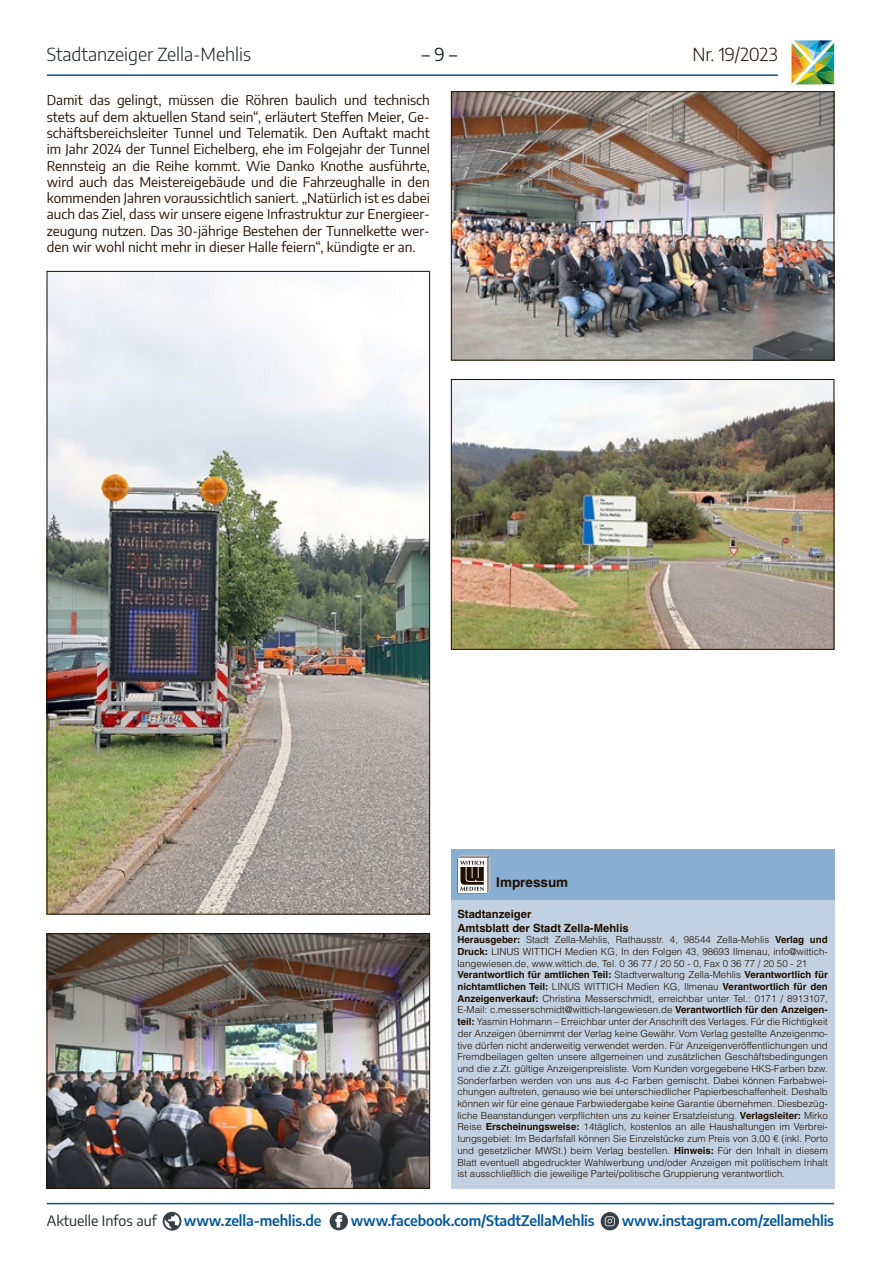
<style>
.page{position:relative;width:881px;height:1263px;background:#fff}
.page>*{position:absolute;margin:0;border:0;box-sizing:border-box;transform-origin:0 0}
.t1{font:300 18px "Encode Sans";color:#1c2321}
.t2{font:300 18px "Encode Sans";letter-spacing:-.01em;color:#200e00}
.t3{font:18px "Encode Sans";color:#1c2321}
.t4{font:600 14.25px "Encode Sans";letter-spacing:-.01em;color:#00579d}
.t5{font:14.25px "Encode Sans";color:#1c2321}
.t6{font:13.5px/16.4px "Encode Sans";color:#200e00;text-align:justify}
.t7{font:700 13.5px "Helvetica LT";color:#200e00}
.t8{font:700 11.25px/13.5px "Helvetica LT";color:#200e00}
.t9{font:300 9.75px/11.7px "Helvetica LT";color:#200e00}
.s1{font-weight:700}
</style>
<div class="page">
<hr style="left:47px;top:1203px;width:786px;height:1px;background:#00579d">
<svg style="left:162px;top:1212px;width:19px;height:18px"></svg>
<svg style="left:329px;top:1212px;width:19px;height:18px"></svg>
<svg style="left:335px;top:1215px;width:7px;height:12px"></svg>
<svg style="left:600px;top:1212px;width:18px;height:18px"></svg>
<svg style="left:604px;top:1216px;width:10px;height:10px"></svg>
<hr style="left:47px;top:74px;width:730px;height:2px;background:#00579d">
<img style="left:791px;top:40px;width:42px;height:44px">
<img style="left:453px;top:93px;width:378px;height:265px">
<div style="left:451px;top:91px;width:382px;height:269px;border:1px solid #200e00"></div>
<img style="left:453px;top:381px;width:378px;height:266px">
<div style="left:451px;top:379px;width:382px;height:270px;border:1px solid #200e00"></div>
<img style="left:49px;top:273px;width:378px;height:639px">
<img style="left:49px;top:935px;width:378px;height:251px">
<div style="left:47px;top:933px;width:382px;height:255px;border:1px solid #200e00"></div>
<div style="left:451px;top:888px;width:382px;height:300px;background:#c1d1e2"></div>
<div style="left:451px;top:849px;width:382px;height:51px;background:#88aed2"></div>
<svg style="left:457px;top:855px;width:33px;height:38px"></svg>
<h1 class="t1" style="left:47px;top:42px;width:206px">Stadtanzeiger Zella-Mehlis</h1>
<h1 class="t3" style="left:421px;top:42px;width:37px">– 9 –</h1>
<h1 class="t2" style="left:692px;top:42px;width:87px">Nr. 19/2023</h1>
<p class="t6" style="left:47px;top:91px;width:384px">Damit das gelingt, müssen die Röhren baulich und technisch stets auf dem aktuellen Stand sein“, erläutert Steffen Meier, Ge&shy;schäftsbereichsleiter Tunnel und Telematik. Den Auftakt macht im Jahr 2024 der Tunnel Eichelberg, ehe im Folgejahr der Tunnel Rennsteig an die Reihe kommt. Wie Danko Knothe ausführte, wird auch das Meistereigebäude und die Fahrzeughalle in den kommenden Jahren voraussichtlich saniert. „Natürlich ist es dabei auch das Ziel, dass wir unsere eigene Infrastruktur zur Energieer&shy;zeugung nutzen. Das 30-jährige Bestehen der Tunnelkette wer&shy;den wir wohl nicht mehr in dieser Halle feiern“, kündigte er an.</p>
<h3 class="t7" style="left:496px;top:874px;width:74px">Impressum</h3>
<p class="t8" style="left:457px;top:907px;width:173px">Stadtanzeiger<br>Amtsblatt der Stadt Zella-Mehlis</p>
<p class="t9" style="left:457px;top:934px;width:372px"><span class="s1">Herausgeber:</span> Stadt Zella-Mehlis, Rathausstr. 4, 98544 Zella-Mehlis <span class="s1">Verlag und Druck:</span> LINUS WITTICH Medien KG, In den Folgen 43, 98693 Ilmenau, info@wittich&shy;langewiesen.de, www.wittich.de, Tel. 0 36 77 / 20 50 - 0, Fax 0 36 77 / 20 50 - 21<br><span class="s1">Verantwortlich für amtlichen Teil:</span> Stadtverwaltung Zella-Mehlis <span class="s1">Verantwortlich für nichtamtlichen Teil:</span> LINUS WITTICH Medien KG, Ilmenau <span class="s1">Verantwortlich für den Anzeigenverkauf:</span> Christina Messerschmidt, erreichbar unter Tel.: 0171 / 8913107, E-Mail: c.messerschmidt@wittich-langewiesen.de <span class="s1">Verantwortlich für den Anzeigen&shy;teil:</span> Yasmin Hohmann – Erreichbar unter der Anschrift des Verlages. Für die Richtigkeit der Anzeigen übernimmt der Verlag keine Gewähr. Vom Verlag gestellte Anzeigenmo&shy;tive dürfen nicht anderweitig verwendet werden. Für Anzeigenveröffentlichungen und Fremdbeilagen gelten unsere allgemeinen und zusätzlichen Geschäftsbedingungen und die z.Zt. gültige Anzeigenpreisliste. Vom Kunden vorgegebene HKS-Farben bzw.<br>Sonderfarben werden von uns aus 4-c Farben gemischt. Dabei können Farbabwei&shy;chungen auftreten, genauso wie bei unterschiedlicher Papierbeschaffenheit. Deshalb können wir für eine genaue Farbwiedergabe keine Garantie übernehmen. Diesbezüg&shy;liche Beanstandungen verpflichten uns zu keiner Ersatzleistung. <span class="s1">Verlagsleiter:</span> Mirko Reise <span class="s1">Erscheinungsweise:</span> 14täglich, kostenlos an alle Haushaltungen im Verbrei&shy;tungsgebiet: Im Bedarfsfall können Sie Einzelstücke zum Preis von 3,00 € (inkl. Porto und gesetzlicher MWSt.) beim Verlag bestellen. <span class="s1">Hinweis:</span> Für den Inhalt in diesem Blatt eventuell abgedruckter Wahlwerbung und/oder Anzeigen mit politischem Inhalt ist ausschließlich die jeweilige Partei/politische Gruppierung verantwortlich.</p>
<h2 class="t5" style="left:47px;top:1211px;width:111px">Aktuelle Infos auf</h2>
<h2 class="t4" style="left:184px;top:1210px;width:139px">www.zella-mehlis.de</h2>
<h2 class="t4" style="left:350px;top:1210px;width:245px">www.facebook.com/StadtZellaMehlis</h2>
<h2 class="t4" style="left:621px;top:1210px;width:214px">www.instagram.com/zellamehlis</h2>
</div>
